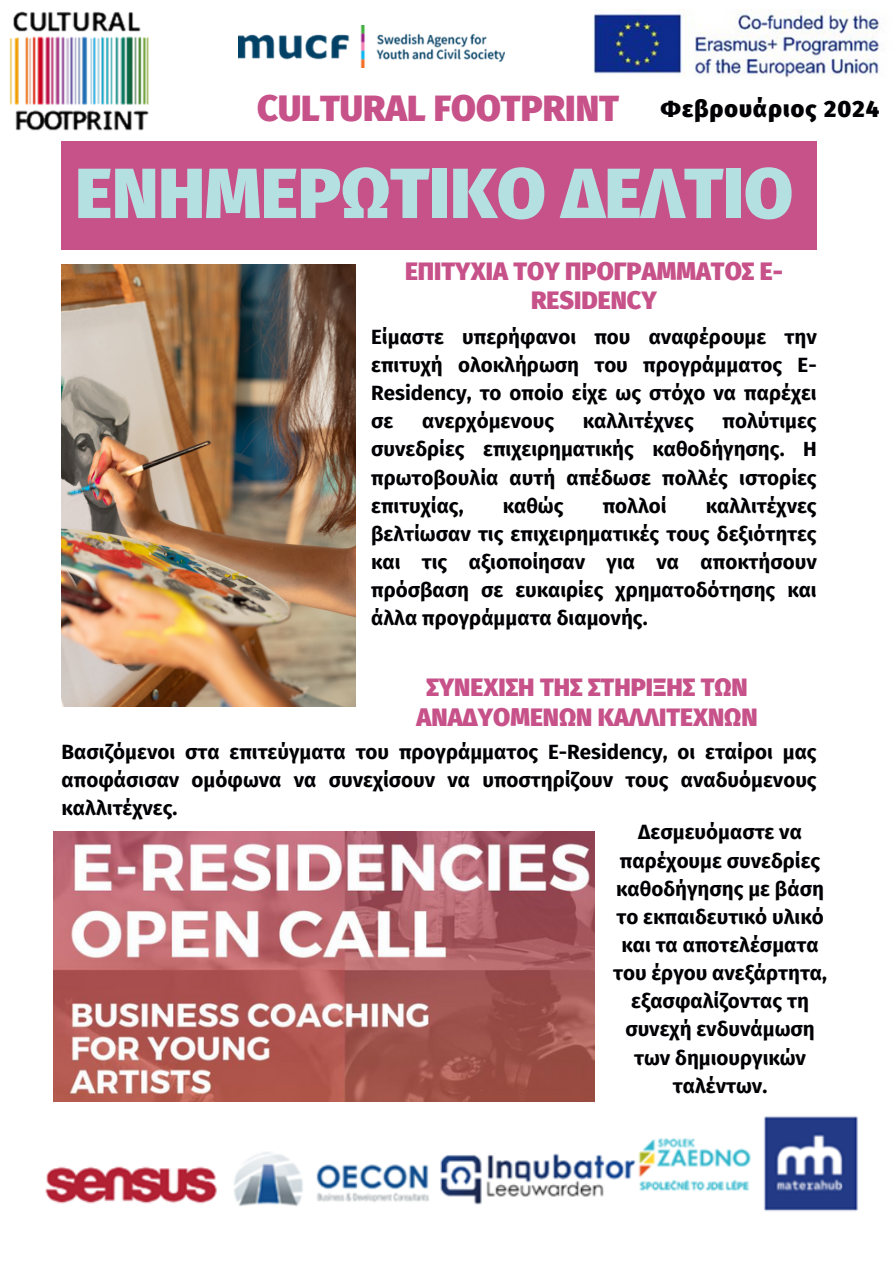
<style>
.page{position:relative;width:893px;height:1264px;background:#fff}
.page>*{position:absolute;margin:0;border:0;box-sizing:border-box;transform-origin:0 0}
.t1{font:900 70.95px "Fira Sans";color:#b5e0e2}
.t2{font:900 36px "Fira Sans";color:#c75189}
.t3{font:900 24.9px/29.2px "Fira Sans";color:#c75189;text-align:center}
.t4{font:900 23.1px "Fira Sans";letter-spacing:.05em;color:#010004}
.t5{font:700 20.55px/28.2px "Fira Sans";color:#010004;text-align:justify}
</style>
<div class="page">
<img style="left:62px;top:264px;width:293px;height:442px">
<div style="left:62px;top:142px;width:754px;height:108px;background:#c75189"></div>
<img style="left:9px;top:11px;width:140px;height:120px">
<img style="left:238px;top:26px;width:266px;height:41px">
<img style="left:593px;top:9px;width:286px;height:69px">
<img style="left:45px;top:1116px;width:813px;height:96px">
<img style="left:53px;top:831px;width:541px;height:270px">
<p class="t2" style="left:257px;top:88px;width:363px">CULTURAL FOOTPRINT</p>
<p class="t4" style="left:661px;top:95px;width:220px">Φεβρουάριος 2024</p>
<h1 class="t1" style="left:75px;top:152px;width:719px">ΕΝΗΜΕΡΩΤΙΚΟ ΔΕΛΤΙΟ</h1>
<p class="t3" style="left:405px;top:256px;width:379px">ΕΠΙΤΥΧΙΑ ΤΟΥ ΠΡΟΓΡΑΜΜΑΤΟΣ E-<br>RESIDENCY</p>
<p class="t5" style="left:371px;top:323px;width:447px">Είμαστε υπερήφανοι που αναφέρουμε την επιτυχή ολοκλήρωση του προγράμματος E-Residency, το οποίο είχε ως στόχο να παρέχει σε</p>
<p class="t5" style="left:371px;top:407px;width:447px;text-indent:351px">πολύτιμες συνεδρίες επιχειρηματικής καθοδήγησης. Η πρωτοβουλία αυτή απέδωσε πολλές ιστορίες επιτυχίας,</p>
<p class="t5" style="left:422px;top:407px;width:134px">ανερχόμενους</p>
<p class="t5" style="left:583px;top:407px;width:112px">καλλιτέχνες</p>
<p class="t5" style="left:371px;top:491px;width:447px;text-indent:334px">καλλιτέχνες βελτίωσαν τις επιχειρηματικές τους δεξιότητες και τις αξιοποίησαν για να αποκτήσουν πρόσβαση σε ευκαιρίες χρηματοδότησης και άλλα προγράμματα διαμονής.</p>
<p class="t5" style="left:502px;top:491px;width:62px">καθώς</p>
<p class="t5" style="left:602px;top:491px;width:65px">πολλοί</p>
<p class="t3" style="left:416px;top:673px;width:342px">ΣΥΝΕΧΙΣΗ ΤΗΣ ΣΤΗΡΙΞΗΣ ΤΩΝ<br>ΑΝΑΔΥΟΜΕΝΩΝ ΚΑΛΛΙΤΕΧΝΩΝ</p>
<p class="t5" style="left:62px;top:738px;width:756px">Βασιζόμενοι στα επιτεύγματα του προγράμματος E-Residency, οι εταίροι μας αποφάσισαν ομόφωνα να συνεχίσουν να υποστηρίζουν τους αναδυόμενους καλλιτέχνες.</p>
<p class="t5" style="left:613px;top:818px;width:215px;text-align:center">Δεσμευόμαστε να παρέχουμε συνεδρίες καθοδήγησης με βάση το εκπαιδευτικό υλικό και τα αποτελέσματα του έργου ανεξάρτητα, εξασφαλίζοντας τη συνεχή ενδυνάμωση των δημιουργικών ταλέντων.</p>
</div>
